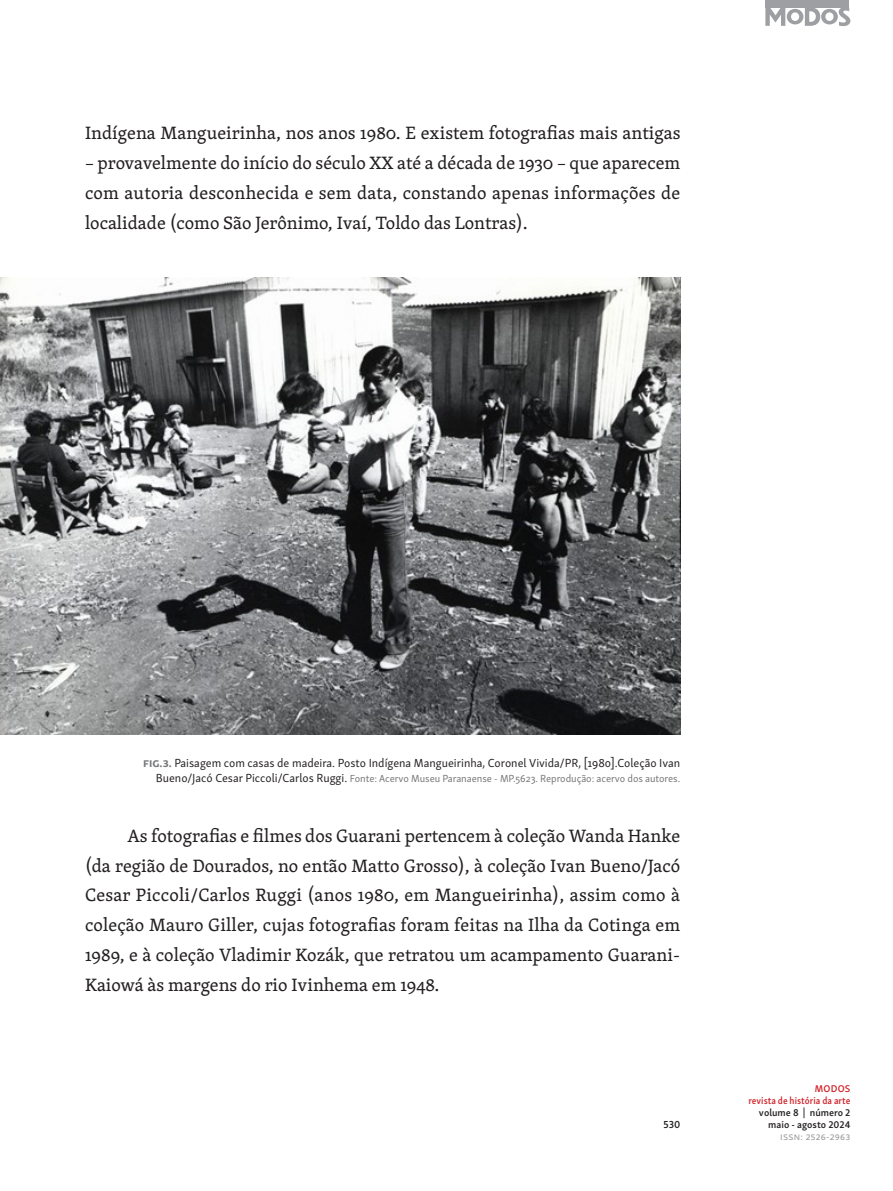
<style>
.page{position:relative;width:893px;height:1191px;background:#fff}
.page>*{position:absolute;margin:0;border:0;box-sizing:border-box;transform-origin:0 0}
.Paragrafo-Principal_recuo{font:18.3px/29.7px "Skolar Latin";color:#231f20;text-align:justify}
.Figura-Legendas{font:12px "Skolar Sans Latn";color:#231f20}
.Figura-Legendas-2{font:10.5px "Skolar Sans Latn";letter-spacing:-.005em;color:#757679}
.t1{font:600 10.5px "Skolar Sans Latn";color:#231f20}
.t2{font:600 10.05px/12px "Skolar Sans Latn";color:#231f20;text-align:right}
.t3{font:600 10.05px "Skolar Sans Latn Cn";color:#d1232a}
.t4{font:10.05px "Skolar Sans Latn";letter-spacing:.025em;color:#939598}
.t5{font:600 10.05px "Skolar Sans Latn";letter-spacing:.025em;color:#d1232a}
.s1{font-weight:700;color:#757679}
.s2{font-size:12px;color:#231f20}
</style>
<div class="page">
<div style="left:765px;top:0;width:84px;height:8px;background:#9d9fa2"></div>
<svg style="left:765px;top:7px;width:85px;height:19px"></svg>
<img style="left:0;top:278px;width:680px;height:456px">
<p class="Paragrafo-Principal_recuo" style="left:85px;top:118px;width:597px">Indígena Mangueirinha, nos anos 1980. E existem fotografias mais antigas</p>
<p class="Paragrafo-Principal_recuo" style="left:85px;top:147px;width:597px">– provavelmente do início do século XX até a década de 1930 – que aparecem com autoria desconhecida e sem data, constando apenas informações de localidade (como São Jerônimo, Ivaí, Toldo das Lontras).</p>
<p class="Figura-Legendas" style="left:143px;top:754px;width:539px"><span class="s1">Fig.3.</span> Paisagem com casas de madeira. Posto Indígena Mangueirinha, Coronel Vivida/PR, [1980].Coleção Ivan</p>
<p class="Figura-Legendas-2" style="left:156px;top:770px;width:526px"><span class="s2">Bueno/Jacó Cesar Piccoli/Carlos Ruggi.</span> Fonte: Acervo Museu Paranaense - MP.5623. Reprodução: acervo dos autores.</p>
<p class="Paragrafo-Principal_recuo" style="left:85px;top:820px;width:597px;text-indent:43px">As fotografias e filmes dos Guarani pertencem à coleção Wanda Hanke (da região de Dourados, no então Matto Grosso), à coleção Ivan Bueno/Jacó Cesar Piccoli/Carlos Ruggi (anos 1980, em Mangueirinha), assim como à coleção Mauro Giller, cujas fotografias foram feitas na Ilha da Cotinga em 1989, e à coleção Vladimir Kozák, que retratou um acampamento Guarani-Kaiowá às margens do rio Ivinhema em 1948.</p>
<p class="t1" style="left:663px;top:1116px;width:18px">530</p>
<p class="t5" style="left:815px;top:1081px;width:37px">MODOS</p>
<p class="t3" style="left:748px;top:1093px;width:103px">revista de história da arte</p>
<p class="t2" style="left:759px;top:1106px;width:93px">volume 8 | número 2 maio - agosto 2024</p>
<p class="t4" style="left:780px;top:1129px;width:72px">ISSN: 2526-2963</p>
</div>
